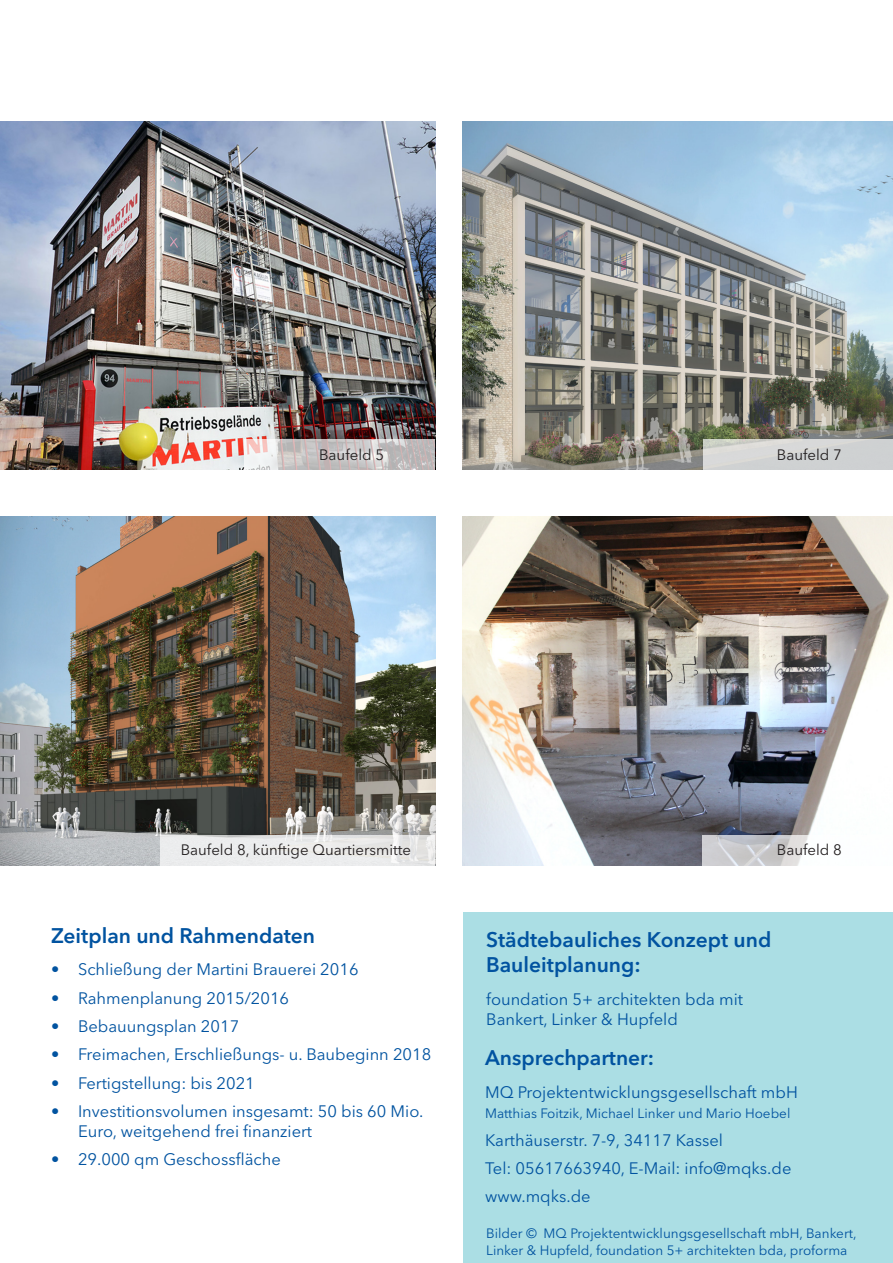
<style>
.page{position:relative;width:893px;height:1263px;background:#fff}
.page>*{position:absolute;margin:0;border:0;box-sizing:border-box;transform-origin:0 0}
.Zwischenüberschrift{font:600 21px/25.2px "Avenir Next LT Pro";color:#0153a0}
.t1{font:16.5px/19.8px "Avenir Next LT Pro";color:#0153a0}
.Bildunterschrift{font:15px "Avenir Next LT Pro";color:#231f20}
.Fließtext{font:13.5px/16.2px "Avenir Next LT Pro";color:#0153a0}
</style>
<div class="page">
<div style="left:463px;top:913px;width:429px;height:350px;background:#abdee4"></div>
<img style="left:0;top:121px;width:435px;height:349px">
<img style="left:0;top:517px;width:435px;height:348px">
<img style="left:462px;top:121px;width:431px;height:349px">
<img style="left:462px;top:517px;width:431px;height:348px">
<hr style="left:0;top:835px;width:1px;height:30px;background:#fff">
<svg style="left:244px;top:440px;width:191px;height:30px;background:#cec8c8"></svg>
<div style="left:703px;top:440px;width:190px;height:30px;background:linear-gradient(to bottom,#d6d7d4,#cfd2d3)"></div>
<div style="left:160px;top:835px;width:275px;height:30px;background:linear-gradient(to right,#eceeef,#e8e8e6)"></div>
<svg style="left:702px;top:835px;width:191px;height:30px"></svg>
<p class="Bildunterschrift" style="left:319px;top:446px;width:67px">Baufeld 5</p>
<p class="Bildunterschrift" style="left:777px;top:446px;width:67px">Baufeld 7</p>
<p class="Bildunterschrift" style="left:181px;top:841px;width:232px">Baufeld 8, künftige Quartiersmitte</p>
<p class="Bildunterschrift" style="left:777px;top:841px;width:67px">Baufeld 8</p>
<p class="Zwischenüberschrift" style="left:51px;top:923px;width:266px">Zeitplan und Rahmendaten</p>
<p class="t1" style="left:51px;top:960px;width:309px">• Schließung der Martini Brauerei 2016</p>
<p class="t1" style="left:51px;top:988px;width:240px">• Rahmenplanung 2015/2016</p>
<p class="t1" style="left:51px;top:1016px;width:190px">• Bebauungsplan 2017</p>
<p class="t1" style="left:51px;top:1045px;width:382px">• Freimachen, Erschließungs- u. Baubeginn 2018</p>
<p class="t1" style="left:51px;top:1073px;width:205px">• Fertigstellung: bis 2021</p>
<p class="t1" style="left:78px;top:1101px;width:347px;text-indent:-27px">• Investitionsvolumen insgesamt: 50 bis 60 Mio.<br>Euro, weitgehend frei finanziert</p>
<p class="t1" style="left:51px;top:1149px;width:231px">• 29.000 qm Geschossfläche</p>
<p class="Zwischenüberschrift" style="left:486px;top:927px;width:287px">Städtebauliches Konzept und<br>Bauleitplanung:</p>
<p class="t1" style="left:486px;top:989px;width:258px">foundation 5+ architekten bda mit<br>Bankert, Linker &amp; Hupfeld</p>
<p class="Zwischenüberschrift" style="left:485px;top:1045px;width:171px">Ansprechpartner:</p>
<p class="t1" style="left:485px;top:1082px;width:314px">MQ Projektentwicklungsgesellschaft mbH</p>
<p class="Fließtext" style="left:485px;top:1105px;width:307px">Matthias Foitzik, Michael Linker und Mario Hoebel</p>
<p class="t1" style="left:485px;top:1130px;width:239px">Karthäuserstr. 7-9, 34117 Kassel</p>
<p class="t1" style="left:485px;top:1158px;width:308px">Tel: 05617663940, E-Mail: info@mqks.de</p>
<p class="t1" style="left:485px;top:1187px;width:107px">www.mqks.de</p>
<p class="Fließtext" style="left:486px;top:1225px;width:372px">Bilder © MQ Projektentwicklungsgesellschaft mbH, Bankert,<br>Linker &amp; Hupfeld, foundation 5+ architekten bda, proforma</p>
</div>
